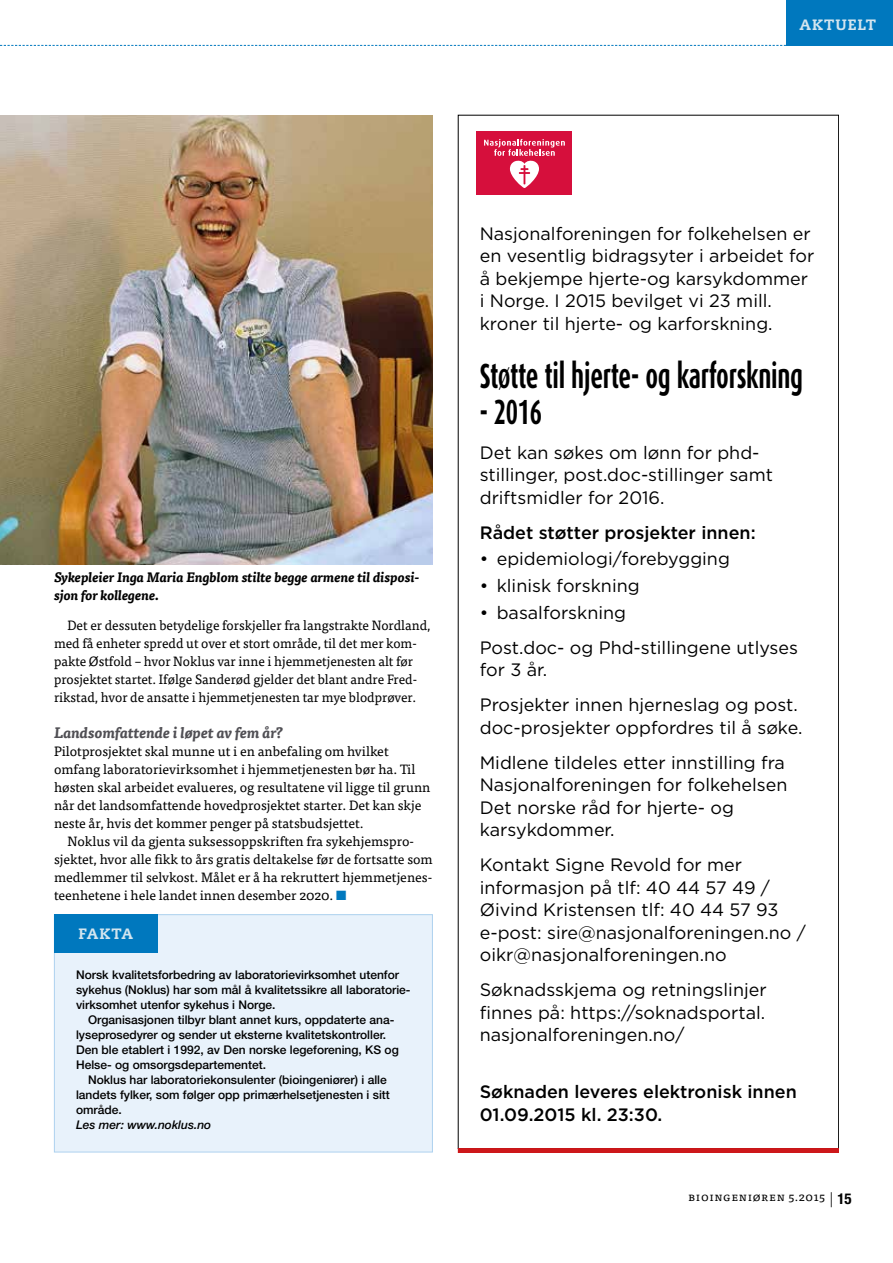
<style>
.page{position:relative;width:893px;height:1263px;background:#fff}
.page>*{position:absolute;margin:0;border:0;box-sizing:border-box;transform-origin:0 0}
.t1{font:700 34.95px "Dax Condensed";letter-spacing:-.01em;color:#000;scale:.77 1}
.t2{font:18px/22.4px "Gotham";color:#000}
.t3{font:500 18px/22.4px "Gotham";color:#000}
.t4{font:italic 700 15px "Tisa Pro";color:#504f54}
.t5{font:800 15px "Caecilia LT Std";letter-spacing:.065em;color:#d3e5ef}
.t6{font:13.5px/18px "Tisa Pro";color:#000}
.t7{font:italic 700 13.5px/18px "Tisa Pro";color:#000}
.t8{font:500 12px/15px "Helvetica Neue LT Pro";color:#000}
.t9{font:12px "Tisa Pro";letter-spacing:.05em;color:#000}
.t10{font:italic 500 12px "Helvetica Neue LT Pro";color:#000}
.s1{color:#0078be}
.s2{font-family:"Helvetica Neue LT Pro";font-weight:300;font-size:15px}
.s3{font-family:"Helvetica Neue LT Pro";font-weight:700;font-stretch:condensed;font-size:15px}
</style>
<div class="page">
<div style="left:477px;top:132px;width:95px;height:63px;background:#d60f3c"></div>
<svg style="left:484px;top:139px;width:81px;height:49px"></svg>
<hr style="left:458px;top:1148px;width:381px;height:4px;background:#cd171a">
<svg style="left:0;top:45px;width:787px;height:1px"></svg>
<div style="left:787px;top:0;width:106px;height:46px;background:#0078be"></div>
<div style="left:54px;top:915px;width:378px;height:237px;background:#e8f2fb"></div>
<div style="left:54px;top:914px;width:379px;height:238px;border:1px solid #aed2ef"></div>
<div style="left:54px;top:914px;width:104px;height:38px;background:#0078be"></div>
<img style="left:0;top:115px;width:433px;height:450px">
<p class="t5" style="left:799px;top:15px;width:78px">AKTUELT</p>
<p class="t7" style="left:54px;top:567px;width:367px">Sykepleier Inga Maria Engblom stilte begge armene til disposi&shy;sjon for kollegene.</p>
<p class="t6" style="left:54px;top:615px;width:378px;text-indent:14px">Det er dessuten betydelige forskjeller fra langstrakte Nordland, med få enheter spredd ut over et stort område, til det mer kom&shy;pakte Østfold – hvor Noklus var inne i hjemmetjenesten alt før prosjektet startet. Ifølge Sanderød gjelder det blant andre Fred&shy;rikstad, hvor de ansatte i hjemmetjenesten tar mye blodprøver.</p>
<p class="t4" style="left:54px;top:721px;width:231px">Landsomfattende i løpet av fem år?</p>
<p class="t6" style="left:54px;top:741px;width:378px">Pilotprosjektet skal munne ut i en anbefaling om hvilket omfang laboratorievirksomhet i hjemmetjenesten bør ha. Til høsten skal arbeidet evalueres, og resultatene vil ligge til grunn når det landsomfattende hovedprosjektet starter. Det kan skje neste år, hvis det kommer penger på statsbudsjettet.</p>
<p class="t6" style="left:54px;top:831px;width:380px;text-indent:14px">Noklus vil da gjenta suksessoppskriften fra sykehjemspro&shy;sjektet, hvor alle fikk to års gratis deltakelse før de fortsatte som medlemmer til selvkost. Målet er å ha rekruttert hjemmetjenes&shy;teenhetene i hele landet innen desember 2020. <span class="s1">■</span></p>
<p class="t5" style="left:79px;top:924px;width:56px">FAKTA</p>
<p class="t8" style="left:76px;top:967px;width:336px">Norsk kvalitetsforbedring av laboratorievirksomhet utenfor sykehus (Noklus) har som mål å kvalitetssikre all laboratorie&shy;virksomhet utenfor sykehus i Norge.</p>
<p class="t8" style="left:76px;top:1012px;width:324px;text-indent:12px">Organisasjonen tilbyr blant annet kurs, oppdaterte ana&shy;lyseprosedyrer og sender ut eksterne kvalitetskontroller.<br>Den ble etablert i 1992, av Den norske legeforening, KS og Helse- og omsorgsdepartementet.</p>
<p class="t8" style="left:76px;top:1072px;width:315px;text-indent:12px">Noklus har laboratoriekonsulenter (bioingeniører) i alle landets fylker, som følger opp primærhelsetjenesten i sitt område.</p>
<p class="t10" style="left:76px;top:1117px;width:137px">Les mer: www.noklus.no</p>
<h2 class="t2" style="left:480px;top:222px;width:336px">Nasjonalforeningen for folkehelsen er en vesentlig bidragsyter i arbeidet for å bekjempe hjerte-og karsykdommer i Norge. I 2015 bevilget vi 23 mill. kroner til hjerte- og karforskning.</h2>
<h1 class="t1" style="left:480px;top:356px;width:421px">Støtte til hjerte- og karforskning</h1>
<h1 class="t1" style="left:480px;top:392px;width:83px">- 2016</h1>
<h2 class="t2" style="left:480px;top:441px;width:295px">Det kan søkes om lønn for phd&shy;stillinger, post.doc-stillinger samt driftsmidler for 2016.</h2>
<h2 class="t3" style="left:480px;top:521px;width:277px">Rådet støtter prosjekter innen:</h2>
<h2 class="t2" style="left:480px;top:547px;width:252px">• epidemiologi/forebygging</h2>
<h2 class="t2" style="left:480px;top:574px;width:161px">• klinisk forskning</h2>
<h2 class="t2" style="left:480px;top:594px;width:320px;line-height:35.1px">• basalforskning<br>Post.doc- og Phd-stillingene utlyses</h2>
<h2 class="t2" style="left:480px;top:652px;width:320px;line-height:35.1px">for 3 år.<br>Prosjekter innen hjerneslag og post.</h2>
<h2 class="t2" style="left:480px;top:709px;width:324px;line-height:35.1px">doc-prosjekter oppfordres til å søke.<br>Midlene tildeles etter innstilling fra</h2>
<h2 class="t2" style="left:480px;top:773px;width:309px">Nasjonalforeningen for folkehelsen<br>Det norske råd for hjerte- og karsykdommer.</h2>
<h2 class="t2" style="left:480px;top:853px;width:328px">Kontakt Signe Revold for mer informasjon på tlf: 40 44 57 49 /<br>Øivind Kristensen tlf: 40 44 57 93 e-post: sire@nasjonalforeningen.no / oikr@nasjonalforeningen.no</h2>
<h2 class="t2" style="left:480px;top:978px;width:288px;text-align:justify">Søknadsskjema og retningslinjer finnes på: https://soknadsportal. nasjonalforeningen.no/</h2>
<h2 class="t3" style="left:480px;top:1081px;width:318px">Søknaden leveres elektronisk innen<br>01.09.2015 kl. 23:30.</h2>
<p class="t9" style="left:688px;top:1188px;width:165px">Bioingeniøren 5.2015 <span class="s2">|</span> <span class="s3">15</span></p>
</div>
